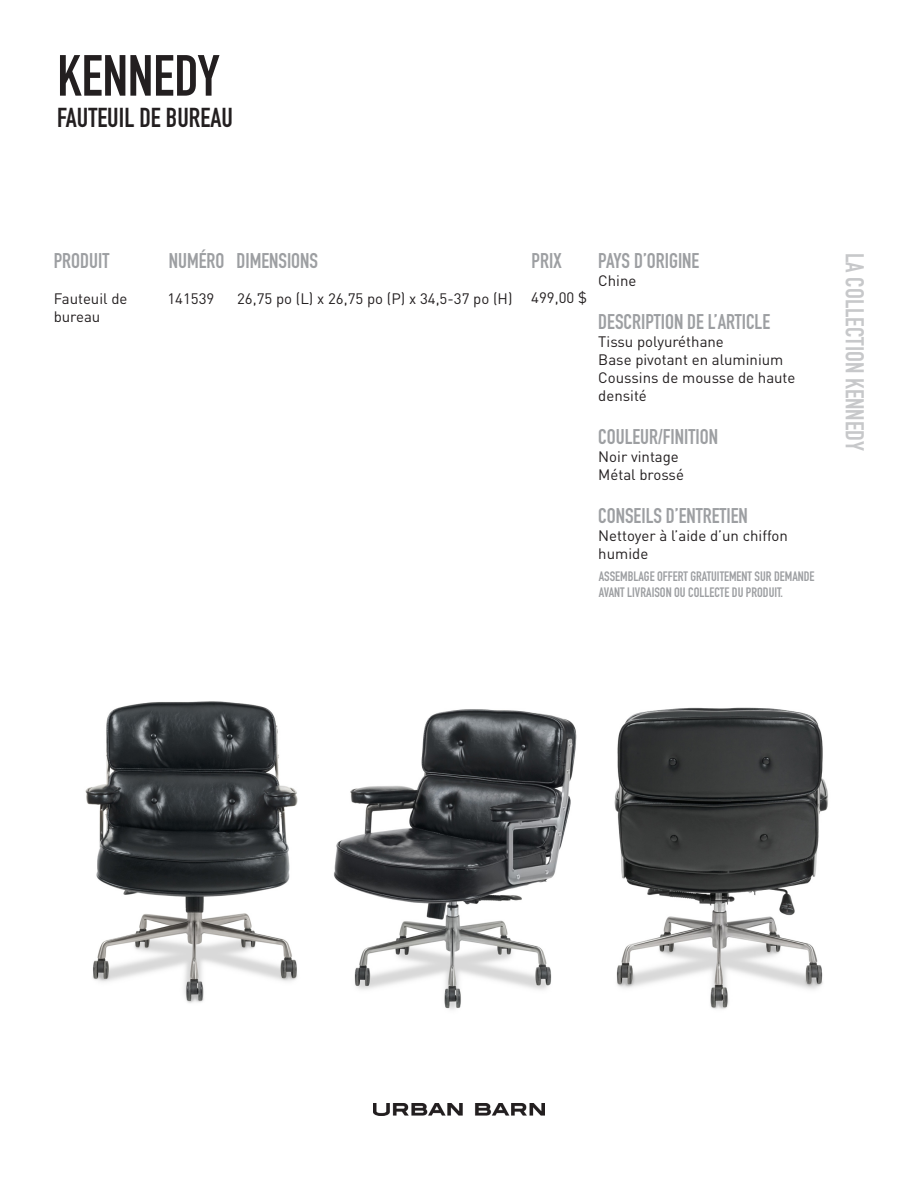
<style>
.page{position:relative;width:918px;height:1188px;background:#fff}
.page>*{position:absolute;margin:0;border:0;box-sizing:border-box;transform-origin:0 0}
.t1{font:57px "DIN Engschrift Std";color:#231f20}
.t2{font:27px "DIN Engschrift Std";color:#231f20}
.t3{font:25.5px "DIN Engschrift Std";color:#c7c8ca}
.t4{font:21px "DIN Engschrift Std";color:#9d9fa2}
.t5{font:15px/18px "DINOT";color:#231f20}
.t6{font:13.5px/16.2px "DIN Engschrift Std";color:#9d9fa2}
</style>
<div class="page">
<img style="left:373px;top:1103px;width:172px;height:13px">
<img style="left:333px;top:709px;width:244px;height:301px">
<img style="left:85px;top:701px;width:213px;height:302px">
<img style="left:614px;top:707px;width:214px;height:302px">
<p class="t1" style="left:57px;top:42px;width:164px">KENNEDY</p>
<p class="t2" style="left:57px;top:102px;width:177px">FAUTEUIL DE BUREAU</p>
<p class="t4" style="left:54px;top:248px;width:57px">PRODUIT</p>
<p class="t4" style="left:169px;top:248px;width:57px">NUMÉRO</p>
<p class="t4" style="left:237px;top:248px;width:83px">DIMENSIONS</p>
<p class="t4" style="left:532px;top:248px;width:31px">PRIX</p>
<p class="t5" style="left:54px;top:289px;width:75px">Fauteuil de bureau</p>
<p class="t5" style="left:167px;top:289px;width:48px">141539</p>
<p class="t5" style="left:237px;top:289px;width:277px">26,75 po (L) x 26,75 po (P) x 34,5-37 po (H)</p>
<p class="t5" style="left:531px;top:288px;width:57px">499,00 $</p>
<p class="t4" style="left:598px;top:248px;width:103px">PAYS D’ORIGINE</p>
<p class="t5" style="left:598px;top:271px;width:40px">Chine</p>
<p class="t4" style="left:598px;top:309px;width:173px">DESCRIPTION DE L’ARTICLE</p>
<p class="t5" style="left:598px;top:332px;width:127px">Tissu polyuréthane</p>
<p class="t5" style="left:598px;top:350px;width:187px">Base pivotant en aluminium</p>
<p class="t5" style="left:598px;top:368px;width:199px">Coussins de mousse de haute densité</p>
<p class="t4" style="left:598px;top:424px;width:121px">COULEUR/FINITION</p>
<p class="t5" style="left:598px;top:447px;width:82px">Noir vintage</p>
<p class="t5" style="left:598px;top:465px;width:87px">Métal brossé</p>
<p class="t4" style="left:598px;top:504px;width:151px">CONSEILS D’ENTRETIEN</p>
<p class="t5" style="left:598px;top:526px;width:191px">Nettoyer à l’aide d’un chiffon humide</p>
<p class="t6" style="left:599px;top:568px;width:217px">ASSEMBLAGE OFFERT GRATUITEMENT SUR DEMANDE<br>AVANT LIVRAISON OU COLLECTE DU PRODUIT.</p>
<p class="t3" style="left:870px;top:253px;width:199px;rotate:90deg">LA COLLECTION KENNEDY</p>
</div>
